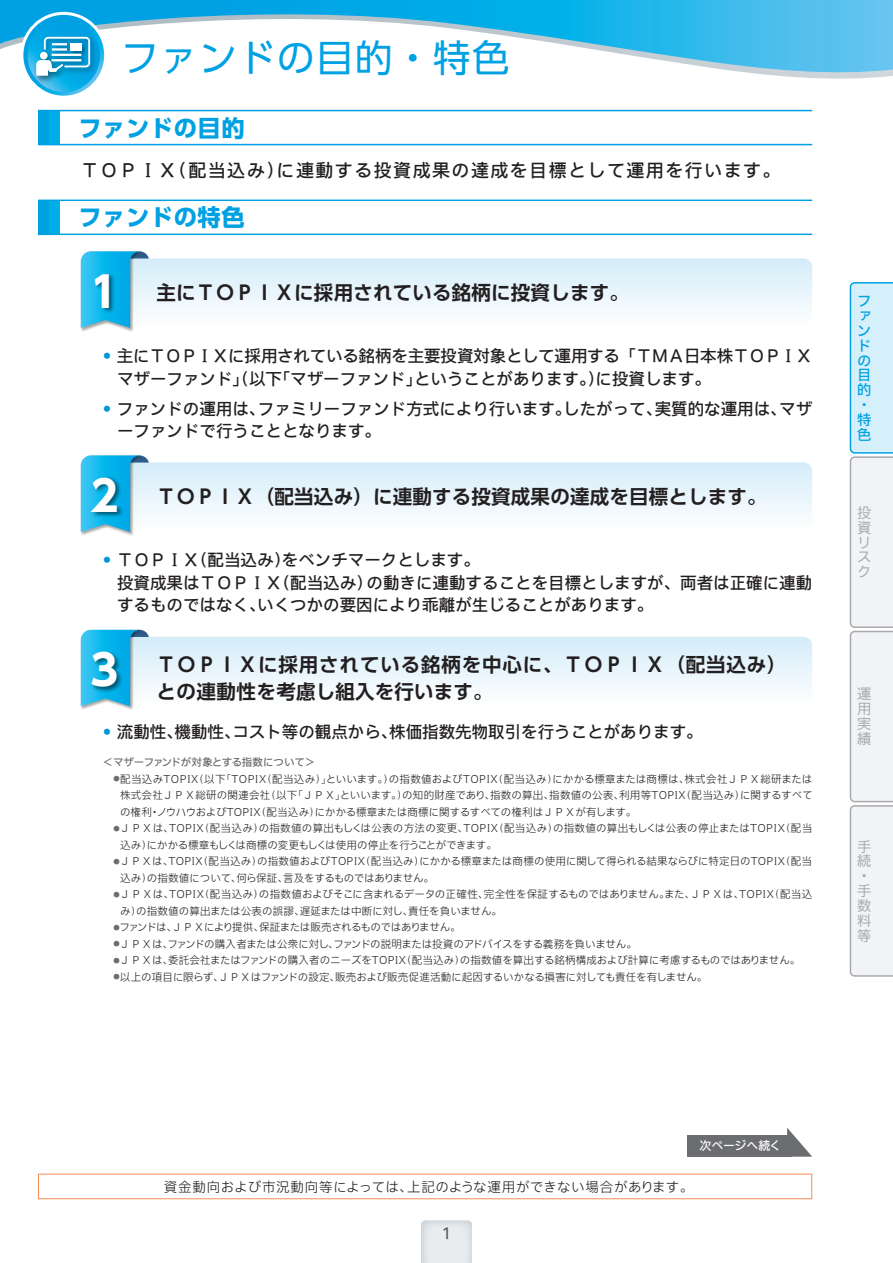
<style>
.page{position:relative;width:893px;height:1263px;background:#fff}
.page>*{position:absolute;margin:0;border:0;box-sizing:border-box;transform-origin:0 0}
.t1{font:37.5px "UD Shin Go Pro";letter-spacing:.04em;color:#00a1e3}
.t2{font:700 23.25px "UD Shin Go Pro";letter-spacing:.025em;color:#00a1e3}
.t3{font:700 19.5px "UD Shin Go Pro De";letter-spacing:.01em;color:#231f20}
.t4{font:700 19.5px/27px "UD Shin Go Pro De";letter-spacing:.045em;color:#231f20}
.t5{font:500 18px "Iwa UCDA Goth Std";letter-spacing:.08em;color:#231f20}
.t6{font:500 16.5px/22.5px "Iwa UCDA Goth Std";color:#231f20}
.t7{font:500 15px "Iwa UCDA Goth Std";color:#57585a}
.t8{font:100 14.25px/14.9px "Iwa UCDA Goth Std";color:#a8a9ad}
.t9{font:500 14.25px/14.9px "Iwa UCDA Goth Std";color:#00a1e3}
.t10{font:300 13.5px "Iwa UCDA Goth Std";letter-spacing:.05em;color:#231f20}
.t11{font:500 12px "Iwa UCDA Goth Std";letter-spacing:-.015em;color:#fff}
.t12{font:300 10.5px/16.5px "Iwa UCDA Goth Std";letter-spacing:.01em;color:#231f20}
.t13{font:300 10.5px "Iwa UCDA Goth Std";letter-spacing:-.02em;color:#231f20}
.t14{font:300 10.5px "Iwa UCDA Goth Std";letter-spacing:-.04em;color:#231f20}
.t15{font:500 10.5px "Iwa UCDA Goth Std";letter-spacing:-.03em;color:#6c6d70}
.s1{font-family:"UD Shin Go Pro";font-size:42px;color:#fff}
.s2{color:#0095d9}
</style>
<div class="page">
<div style="left:687px;top:1135px;width:104px;height:22px;background:#6c6d70"></div>
<svg style="left:787px;top:1128px;width:25px;height:29px"></svg>
<div style="left:38px;top:111px;width:11px;height:34px;background:#00a1e3"></div>
<div style="left:49px;top:111px;width:11px;height:34px;background:#00aee8"></div>
<hr style="left:38px;top:110px;width:774px;height:1px;background:#00a1e3">
<hr style="left:38px;top:144px;width:774px;height:1px;background:#00a1e3">
<div style="left:38px;top:200px;width:11px;height:34px;background:#00a1e3"></div>
<div style="left:49px;top:200px;width:11px;height:34px;background:#00aee8"></div>
<hr style="left:38px;top:200px;width:774px;height:1px;background:#00a1e3">
<hr style="left:38px;top:234px;width:774px;height:1px;background:#00a1e3">
<svg style="left:149px;top:258px;width:663px;height:54px"></svg>
<img style="left:80px;top:260px;width:53px;height:72px">
<svg style="left:81px;top:251px;width:68px;height:77px"></svg>
<img style="left:88px;top:268px;width:39px;height:64px">
<svg style="left:149px;top:462px;width:663px;height:54px"></svg>
<img style="left:80px;top:464px;width:53px;height:72px">
<svg style="left:81px;top:455px;width:68px;height:77px"></svg>
<img style="left:88px;top:472px;width:39px;height:64px">
<svg style="left:149px;top:637px;width:663px;height:53px"></svg>
<img style="left:80px;top:629px;width:62px;height:81px">
<svg style="left:81px;top:630px;width:68px;height:76px"></svg>
<img style="left:88px;top:646px;width:39px;height:64px">
<svg style="left:38px;top:1174px;width:774px;height:25px"></svg>
<svg style="left:421px;top:1220px;width:51px;height:43px;background:#e4e8eb"></svg>
<svg style="left:0;top:0;width:893px;height:79px"></svg>
<div style="left:20px;top:12px;width:87px;height:87px;border:6px solid #fff;border-radius:50%"></div>
<svg style="left:23px;top:15px;width:81px;height:81px"></svg>
<svg style="left:28px;top:20px;width:72px;height:72px"></svg>
<img style="left:32px;top:33px;width:67px;height:51px">
<svg style="left:36px;top:36px;width:55px;height:39px"></svg>
<svg style="left:849px;top:282px;width:44px;height:695px"></svg>
<h1 class="t1" style="left:121px;top:28px;width:390px">ファンドの目的・特色</h1>
<h2 class="t2" style="left:78px;top:109px;width:168px">ファンドの目的</h2>
<h3 class="t5" style="left:81px;top:158px;width:701px">ＴＯＰＩＸ（配当込み）に連動する投資成果の達成を目標として運用を行います。</h3>
<h2 class="t2" style="left:78px;top:199px;width:168px">ファンドの特色</h2>
<h3 class="t3" style="left:90px;top:277px;width:540px"><span class="s1">1</span> 主にＴＯＰＩＸに採用されている銘柄に投資します。</h3>
<h3 class="t6" style="left:117px;top:343px;width:697px;text-indent:-15px"><span class="s2">•</span> 主にＴＯＰＩＸに採用されている銘柄を主要投資対象として運用する「ＴＭＡ日本株ＴＯＰＩＸマザーファンド」（以下「マザーファンド」ということがあります。）に投資します。</h3>
<h3 class="t6" style="left:117px;top:396px;width:697px;text-indent:-15px"><span class="s2">•</span> ファンドの運用は、ファミリーファンド方式により行います。したがって、実質的な運用は、マザーファンドで行うこととなります。</h3>
<h3 class="t3" style="left:90px;top:481px;width:678px"><span class="s1">2</span> ＴＯＰＩＸ（配当込み）に連動する投資成果の達成を目標とします。</h3>
<h3 class="t6" style="left:117px;top:548px;width:697px;text-indent:-15px"><span class="s2">•</span> ＴＯＰＩＸ（配当込み）をベンチマークとします。<br>投資成果はＴＯＰＩＸ（配当込み）の動きに連動することを目標としますが、両者は正確に連動するものではなく、いくつかの要因により乖離が生じることがあります。</h3>
<h3 class="t4" style="left:90px;top:650px;width:698px;text-indent:66px">ＴＯＰＩＸに採用されている銘柄を中心に、ＴＯＰＩＸ（配当込み）<br><sup>3</sup> との連動性を考慮し組入を行います。</h3>
<h3 class="t6" style="left:102px;top:719px;width:602px"><span class="s2">•</span> 流動性、機動性、コスト等の観点から、株価指数先物取引を行うことがあります。</h3>
<p class="t15" style="left:103px;top:755px;width:214px">＜マザーファンドが対象とする指数について＞</p>
<p class="t12" style="left:120px;top:770px;width:694px;text-align:justify;text-indent:-6px"><sup>●</sup>配当込みTOPIX（以下「TOPIX（配当込み）」といいます。）の指数値およびTOPIX（配当込み）にかかる標章または商標は、株式会社ＪＰＸ総研または株式会社ＪＰＸ総研の関連会社（以下「ＪＰＸ」といいます。）の知的財産であり、指数の算出、指数値の公表、利用等TOPIX（配当込み）に関するすべての権利・ノウハウおよびTOPIX（配当込み）にかかる標章または商標に関するすべての権利はＪＰＸが有します。</p>
<p class="t12" style="left:120px;top:819px;width:694px;text-indent:-7px"><sup>●</sup>ＪＰＸは、TOPIX（配当込み）の指数値の算出もしくは公表の方法の変更、TOPIX（配当込み）の指数値の算出もしくは公表の停止またはTOPIX（配当込み）にかかる標章もしくは商標の変更もしくは使用の停止を行うことができます。</p>
<p class="t12" style="left:120px;top:852px;width:693px;text-indent:-7px"><sup>●</sup>ＪＰＸは、TOPIX（配当込み）の指数値およびTOPIX（配当込み）にかかる標章または商標の使用に関して得られる結果ならびに特定日のTOPIX（配当込み）の指数値について、何ら保証、言及をするものではありません。</p>
<p class="t12" style="left:120px;top:885px;width:694px;text-indent:-7px"><sup>●</sup>ＪＰＸは、TOPIX（配当込み）の指数値およびそこに含まれるデータの正確性、完全性を保証するものではありません。また、ＪＰＸは、TOPIX（配当込み）の指数値の算出または公表の誤謬、遅延または中断に対し、責任を負いません。</p>
<p class="t14" style="left:113px;top:920px;width:349px"><sup>●</sup>ファンドは、ＪＰＸにより提供、保証または販売されるものではありません。</p>
<p class="t13" style="left:113px;top:936px;width:525px"><sup>●</sup>ＪＰＸは、ファンドの購入者または公衆に対し、ファンドの説明または投資のアドバイスをする義務を負いません。</p>
<p class="t12" style="left:113px;top:951px;width:688px"><sup>●</sup>ＪＰＸは、委託会社またはファンドの購入者のニーズをTOPIX（配当込み）の指数値を算出する銘柄構成および計算に考慮するものではありません。</p>
<p class="t12" style="left:113px;top:968px;width:595px"><sup>●</sup>以上の項目に限らず、ＪＰＸはファンドの設定、販売および販売促進活動に起因するいかなる損害に対しても責任を有しません。</p>
<h3 class="t9" style="left:857px;top:292px;width:15px">ファンドの目的・特色</h3>
<h3 class="t8" style="left:857px;top:504px;width:15px">投資リスク</h3>
<h3 class="t8" style="left:857px;top:686px;width:15px;text-align:justify">運用実績</h3>
<h3 class="t8" style="left:857px;top:838px;width:15px">手続・手数料等</h3>
<p class="t10" style="left:164px;top:1177px;width:531px">資金動向および市況動向等によっては、上記のような運用ができない場合があります。</p>
<h3 class="t7" style="left:441px;top:1222px;width:12px">1</h3>
<p class="t11" style="left:699px;top:1137px;width:83px">次ページへ続く</p>
</div>
